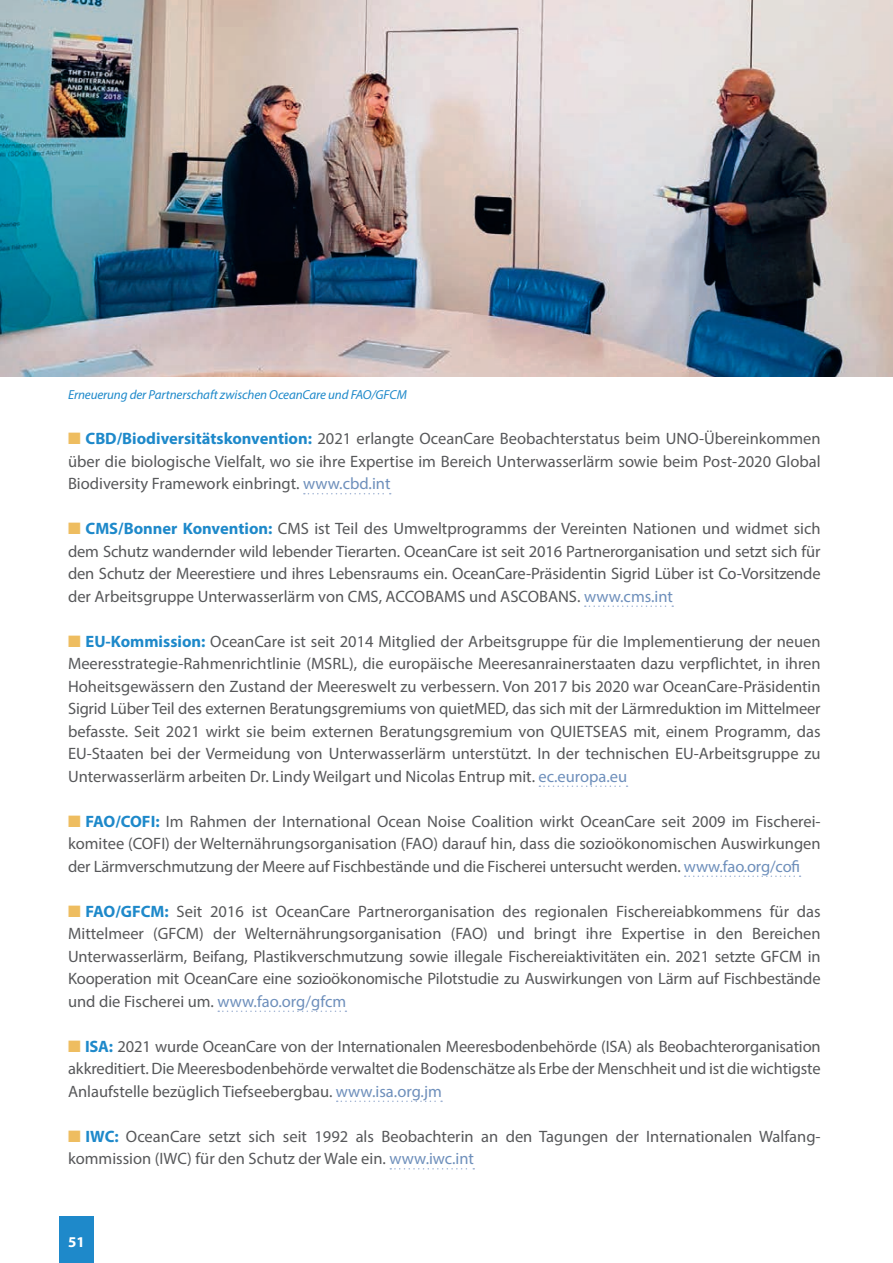
<style>
.page{position:relative;width:893px;height:1263px;background:#fff}
.page>*{position:absolute;margin:0;border:0;box-sizing:border-box;transform-origin:0 0}
.t1{font:16.5px/22.5px "Myriad Pro";color:#57585a;text-align:justify}
.t2{font:700 15px "Myriad Pro";color:#fff}
.t3{font:italic 13.05px "Myriad Pro";letter-spacing:-.01em;color:#1e89ca}
.s1{color:#eebd60}
.s2{font-weight:700;color:#1e89ca}
.s3{color:#6e8fbb}
</style>
<div class="page">
<div style="left:60px;top:1216px;width:34px;height:47px;background:#1e89ca"></div>
<svg style="left:304px;top:493px;width:87px;height:1px"></svg>
<svg style="left:585px;top:605px;width:88px;height:2px"></svg>
<svg style="left:539px;top:785px;width:88px;height:2px"></svg>
<svg style="left:685px;top:875px;width:115px;height:2px"></svg>
<svg style="left:218px;top:1010px;width:128px;height:2px"></svg>
<svg style="left:337px;top:1100px;width:105px;height:2px"></svg>
<svg style="left:390px;top:1168px;width:84px;height:1px"></svg>
<img style="left:0;top:0;width:893px;height:377px">
<p class="t3" style="left:68px;top:387px;width:340px">Erneuerung der Partnerschaft zwischen OceanCare und FAO/GFCM</p>
<p class="t1" style="left:68px;top:427px;width:754px"><span class="s1">■</span> <span class="s2">CBD/Biodiversitätskonvention:</span> 2021 erlangte OceanCare Beobachterstatus beim UNO-Übereinkommen über die biologische Vielfalt, wo sie ihre Expertise im Bereich Unterwasserlärm sowie beim Post-2020 Global Biodiversity Framework einbringt. <span class="s3">www.cbd.int</span></p>
<p class="t1" style="left:68px;top:517px;width:754px"><span class="s1">■</span> <span class="s2">CMS/Bonner Konvention:</span> CMS ist Teil des Umweltprogramms der Vereinten Nationen und widmet sich dem Schutz wandernder wild lebender Tierarten. OceanCare ist seit 2016 Partnerorganisation und setzt sich für den Schutz der Meerestiere und ihres Lebensraums ein. OceanCare-Präsidentin Sigrid Lüber ist Co-Vorsitzende der Arbeitsgruppe Unterwasserlärm von CMS, ACCOBAMS und ASCOBANS. <span class="s3">www.cms.int</span></p>
<p class="t1" style="left:68px;top:630px;width:754px"><span class="s1">■</span> <span class="s2">EU-Kommission:</span> OceanCare ist seit 2014 Mitglied der Arbeitsgruppe für die Implementierung der neuen Meeresstrategie-Rahmenrichtlinie (MSRL), die europäische Meeresanrainerstaaten dazu verpflichtet, in ihren Hoheitsgewässern den Zustand der Meereswelt zu verbessern. Von 2017 bis 2020 war OceanCare-Präsidentin Sigrid Lüber Teil des externen Beratungsgremiums von quietMED, das sich mit der Lärmreduktion im Mittelmeer befasste. Seit 2021 wirkt sie beim externen Beratungsgremium von QUIETSEAS mit, einem Programm, das EU-Staaten bei der Vermeidung von Unterwasserlärm unterstützt. In der technischen EU-Arbeitsgruppe zu Unterwasserlärm arbeiten Dr. Lindy Weilgart und Nicolas Entrup mit. <span class="s3">ec.europa.eu</span></p>
<p class="t1" style="left:68px;top:810px;width:754px"><span class="s1">■</span> <span class="s2">FAO/COFI:</span> Im Rahmen der International Ocean Noise Coalition wirkt OceanCare seit 2009 im Fischerei&shy;komitee (COFI) der Welternährungsorganisation (FAO) darauf hin, dass die sozioökonomischen Auswirkungen der Lärmverschmutzung der Meere auf Fischbestände und die Fischerei untersucht werden. <span class="s3">www.fao.org/cofi</span></p>
<p class="t1" style="left:68px;top:900px;width:754px"><span class="s1">■</span> <span class="s2">FAO/GFCM:</span> Seit 2016 ist OceanCare Partnerorganisation des regionalen Fischereiabkommens für das Mittelmeer (GFCM) der Welternährungsorganisation (FAO) und bringt ihre Expertise in den Bereichen Unterwasserlärm, Beifang, Plastikverschmutzung sowie illegale Fischereiaktivitäten ein. 2021 setzte GFCM in Kooperation mit OceanCare eine sozioökonomische Pilotstudie zu Auswirkungen von Lärm auf Fischbestände und die Fischerei um. <span class="s3">www.fao.org/gfcm</span></p>
<p class="t1" style="left:68px;top:1035px;width:754px"><span class="s1">■</span> <span class="s2">ISA:</span> 2021 wurde OceanCare von der Internationalen Meeresbodenbehörde (ISA) als Beobachterorganisation akkreditiert. Die Meeresbodenbehörde verwaltet die Bodenschätze als Erbe der Menschheit und ist die wichtigste Anlaufstelle bezüglich Tiefseebergbau. <span class="s3">www.isa.org.jm</span></p>
<p class="t1" style="left:68px;top:1125px;width:753px"><span class="s1">■</span> <span class="s2">IWC:</span> OceanCare setzt sich seit 1992 als Beobachterin an den Tagungen der Internationalen Walfang&shy;kommission (IWC) für den Schutz der Wale ein. <span class="s3">www.iwc.int</span></p>
<p class="t2" style="left:68px;top:1232px;width:18px">51</p>
</div>
